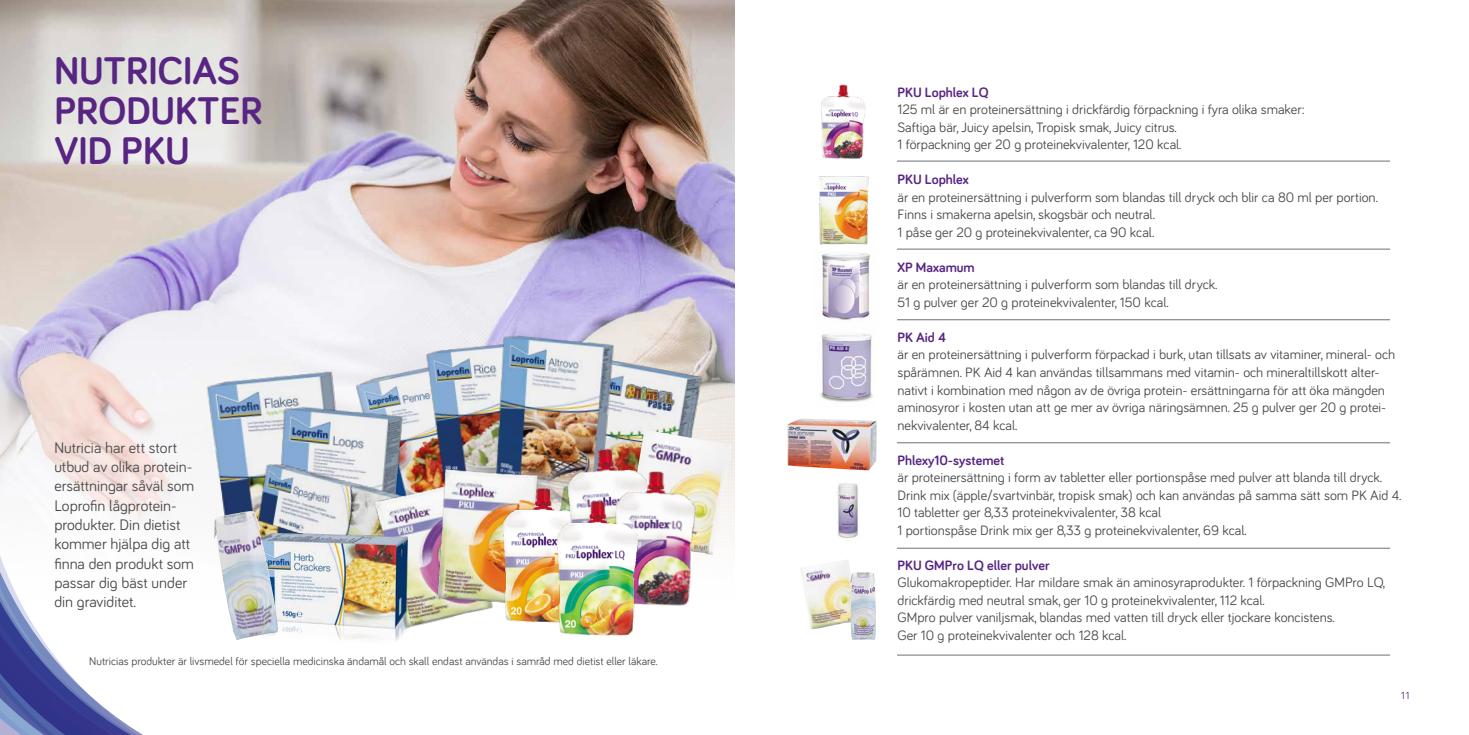
<style>
.page{position:relative;width:1469px;height:735px;background:#fff}
.page>*{position:absolute;margin:0;border:0;box-sizing:border-box;transform-origin:0 0}
.t1{font:700 39.73px/39.7px "Bariol";color:#582583}
.t2{font:15.75px/19.2px "Bariol";color:#4a4a49}
.t3{font:14px/17.5px "Bariol";color:#4a4a49}
.t4{font:700 14px "Bariol";color:#582583}
.t5{font:11.55px "Bariol";color:#4a4a49}
.t6{font:10.5px "Bariol";color:#582583}
</style>
<div class="page">
<img style="left:0;top:0;width:734px;height:555px">
<img style="left:819px;top:176px;width:50px;height:69px">
<img style="left:821px;top:84px;width:44px;height:75px">
<img style="left:822px;top:253px;width:48px;height:69px">
<img style="left:820px;top:334px;width:53px;height:68px">
<img style="left:787px;top:418px;width:89px;height:52px">
<img style="left:800px;top:560px;width:51px;height:69px">
<img style="left:836px;top:483px;width:22px;height:56px">
<img style="left:849px;top:572px;width:27px;height:67px">
<hr style="left:897px;top:160px;width:492px;height:1px;background:#706f6f">
<hr style="left:897px;top:248px;width:492px;height:1px;background:#706f6f">
<hr style="left:897px;top:319px;width:492px;height:1px;background:#706f6f">
<hr style="left:897px;top:442px;width:492px;height:1px;background:#706f6f">
<hr style="left:897px;top:547px;width:492px;height:1px;background:#706f6f">
<hr style="left:897px;top:654px;width:492px;height:1px;background:#706f6f">
<img style="left:203px;top:364px;width:143px;height:147px">
<img style="left:622px;top:340px;width:87px;height:99px">
<img style="left:346px;top:351px;width:66px;height:36px">
<img style="left:412px;top:324px;width:146px;height:129px">
<img style="left:485px;top:330px;width:137px;height:151px">
<img style="left:256px;top:387px;width:161px;height:60px">
<img style="left:242px;top:447px;width:212px;height:86px">
<img style="left:362px;top:464px;width:105px;height:162px">
<img style="left:426px;top:453px;width:121px;height:160px">
<img style="left:236px;top:533px;width:183px;height:108px">
<img style="left:222px;top:511px;width:56px;height:128px">
<svg style="left:0;top:461px;width:222px;height:273px"></svg>
<img style="left:625px;top:429px;width:107px;height:125px">
<img style="left:501px;top:481px;width:62px;height:142px">
<img style="left:563px;top:439px;width:91px;height:55px">
<img style="left:612px;top:464px;width:84px;height:142px">
<img style="left:556px;top:494px;width:81px;height:142px">
<h1 class="t1" style="left:54px;top:50px;width:210px">NUTRICIAS<br>PRODUKTER<br>VID PKU</h1>
<p class="t2" style="left:54px;top:437px;width:141px">Nutricia har ett stort utbud av olika protein&shy;ersättningar såväl som<br>Loprofin lågprotein&shy;produkter. Din dietist kommer hjälpa dig att finna den produkt som passar dig bäst under din graviditet.</p>
<p class="t5" style="left:89px;top:652px;width:570px">Nutricias produkter är livsmedel för speciella medicinska ändamål och skall endast användas i samråd med dietist eller läkare.</p>
<p class="t4" style="left:897px;top:82px;width:93px">PKU Lophlex LQ</p>
<p class="t3" style="left:897px;top:100px;width:408px">125 ml är en proteinersättning i drickfärdig förpackning i fyra olika smaker:<br>Saftiga bär, Juicy apelsin, Tropisk smak, Juicy citrus.<br>1 förpackning ger 20 g proteinekvivalenter, 120 kcal.</p>
<p class="t4" style="left:897px;top:170px;width:73px">PKU Lophlex</p>
<p class="t3" style="left:897px;top:187px;width:482px">är en proteinersättning i pulverform som blandas till dryck och blir ca 80 ml per portion.<br>Finns i smakerna apelsin, skogsbär och neutral.<br>1 påse ger 20 g proteinekvivalenter, ca 90 kcal.</p>
<p class="t4" style="left:897px;top:257px;width:79px">XP Maxamum</p>
<p class="t3" style="left:897px;top:275px;width:321px">är en proteinersättning i pulverform som blandas till dryck.<br>51 g pulver ger 20 g proteinekvivalenter, 150 kcal.</p>
<p class="t4" style="left:897px;top:327px;width:50px">PK Aid 4</p>
<p class="t3" style="left:897px;top:345px;width:499px">är en proteinersättning i pulverform förpackad i burk, utan tillsats av vitaminer, mineral- och spårämnen. PK Aid 4 kan användas tillsammans med vitamin- och mineraltillskott alter&shy;nativt i kombination med någon av de övriga protein- ersättningarna för att öka mängden aminosyror i kosten utan att ge mer av övriga näringsämnen. 25 g pulver ger 20 g protei&shy;nekvivalenter, 84 kcal.</p>
<p class="t4" style="left:897px;top:450px;width:108px">Phlexy10-systemet</p>
<p class="t3" style="left:897px;top:467px;width:505px">är proteinersättning i form av tabletter eller portionspåse med pulver att blanda till dryck.<br>Drink mix (äpple/svartvinbär, tropisk smak) och kan användas på samma sätt som PK Aid 4.<br>10 tabletter ger 8,33 proteinekvivalenter, 38 kcal<br>1 portionspåse Drink mix ger 8,33 g proteinekvivalenter, 69 kcal.</p>
<p class="t4" style="left:897px;top:555px;width:153px">PKU GMPro LQ eller pulver</p>
<p class="t3" style="left:897px;top:572px;width:489px">Glukomakropeptider. Har mildare smak än aminosyraprodukter. 1 förpackning GMPro LQ, drickfärdig med neutral smak, ger 10 g proteinekvivalenter, 112 kcal.<br>GMpro pulver vaniljsmak, blandas med vatten till dryck eller tjockare koncistens.<br>Ger 10 g proteinekvivalenter och 128 kcal.</p>
<p class="t6" style="left:1400px;top:687px;width:10px">11</p>
</div>
